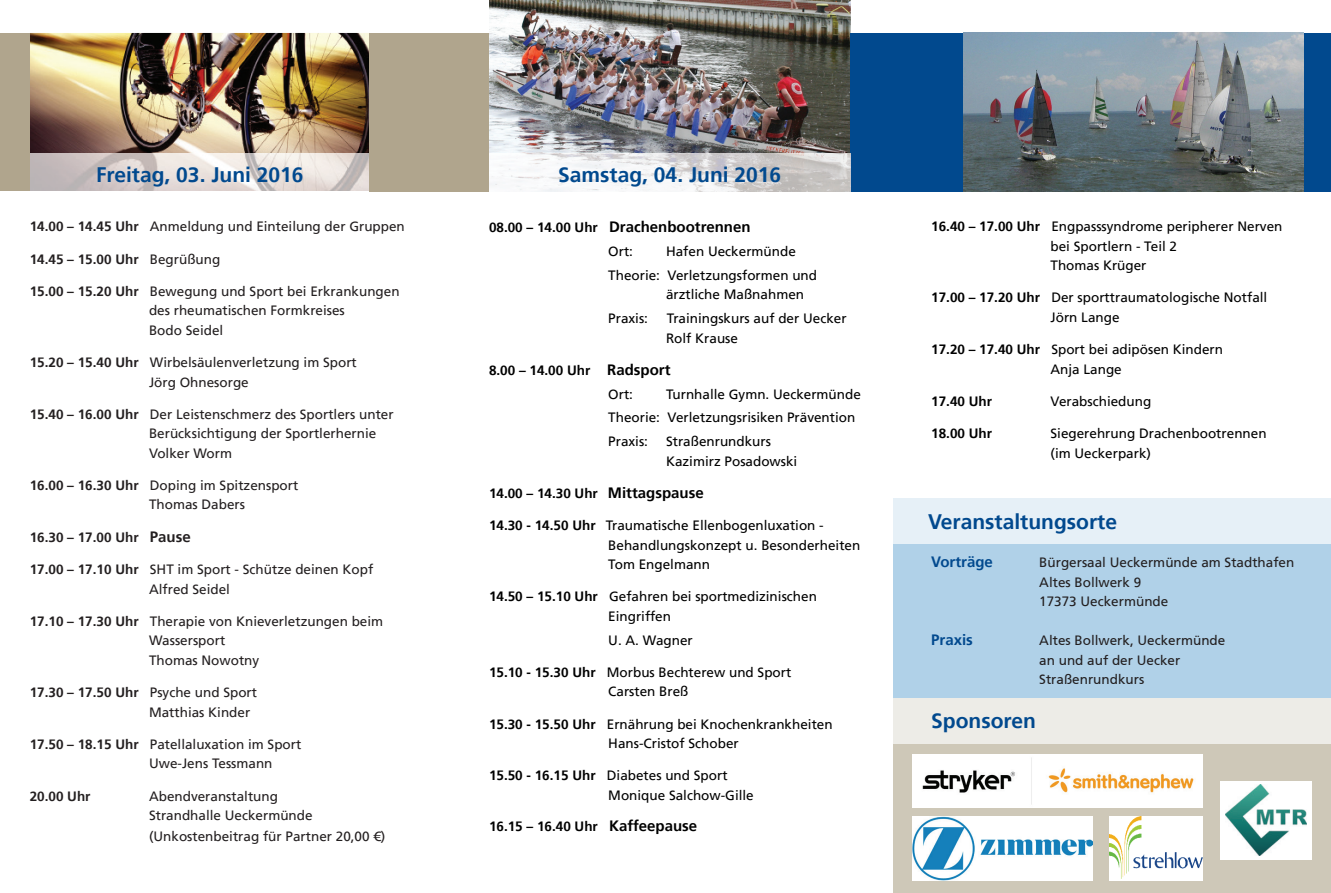
<style>
.page{position:relative;width:1331px;height:893px;background:#fff}
.page>*{position:absolute;margin:0;border:0;box-sizing:border-box;transform-origin:0 0}
.t1{font:700 21px "Frutiger 65";color:#01498e}
.t2{font:700 15px "Frutiger 65";color:#000}
.t3{font:700 15px "Frutiger 65";color:#01498e}
.t4{font:13.5px/19.5px "Frutiger LT";color:#000}
.t5{font:13.5px/19.5px "Frutiger LT";color:#231f20}
.t6{font:700 13.5px "Frutiger 65";color:#000}
.t7{font:700 13.5px "Frutiger 65";color:#231f20}
.t8{font:13.5px/19.5px "Frutiger 55 Roman";color:#231f20}
.s1{font-family:"Frutiger 65";font-weight:700}
.s2{font-family:"Frutiger LT";font-weight:400}
.s3{font-size:15px}
.s4{font-size:13.5px}
</style>
<div class="page">
<img style="left:489px;top:0;width:362px;height:154px">
<div style="left:850px;top:33px;width:481px;height:158px;background:#01498e"></div>
<img style="left:30px;top:33px;width:340px;height:120px">
<svg style="left:489px;top:154px;width:362px;height:37px"></svg>
<div style="left:893px;top:697px;width:438px;height:195px;background:#cec8b8"></div>
<div style="left:893px;top:499px;width:438px;height:199px;background:#b0d1e8"></div>
<svg style="left:30px;top:190px;width:340px;height:1px"></svg>
<img style="left:30px;top:153px;width:340px;height:37px">
<svg style="left:893px;top:498px;width:438px;height:1px"></svg>
<div style="left:893px;top:499px;width:438px;height:45px;background:#e6f0f7"></div>
<div style="left:0;top:33px;width:30px;height:157px;background:#b0a58d"></div>
<div style="left:370px;top:33px;width:119px;height:158px;background:#b0a58d"></div>
<img style="left:963px;top:33px;width:341px;height:158px">
<div style="left:893px;top:698px;width:438px;height:46px;background:#edece7"></div>
<img style="left:1110px;top:817px;width:93px;height:63px">
<img style="left:912px;top:755px;width:291px;height:52px">
<img style="left:912px;top:817px;width:180px;height:63px">
<div style="left:1220px;top:781px;width:92px;height:78px;background:#fff"></div>
<img style="left:1225px;top:784px;width:82px;height:72px">
<h1 class="t1" style="left:96px;top:162px;width:209px">Freitag, 03. Juni 2016</h1>
<p class="t5" style="left:30px;top:217px;width:377px"><span class="s1">14.00 – 14.45 Uhr</span> Anmeldung und Einteilung der Gruppen</p>
<p class="t7" style="left:30px;top:251px;width:192px">14.45 – 15.00 Uhr <span class="s2">Begrüßung</span></p>
<p class="t5" style="left:149px;top:281px;width:252px;text-indent:-119px"><span class="s1">15.00 – 15.20 Uhr</span> Bewegung und Sport bei Erkrankungen des rheumatischen Formkreises<br>Bodo Seidel</p>
<p class="t5" style="left:149px;top:353px;width:209px;text-indent:-119px"><span class="s1">15.20 – 15.40 Uhr</span> Wirbelsäulenverletzung im Sport<br>Jörg Ohnesorge</p>
<p class="t5" style="left:149px;top:404px;width:246px;text-indent:-119px"><span class="s1">15.40 – 16.00 Uhr</span> Der Leistenschmerz des Sportlers unter<br>Berücksichtigung der Sportlerhernie<br>Volker Worm</p>
<p class="t5" style="left:149px;top:476px;width:151px;text-indent:-119px"><span class="s1">16.00 – 16.30 Uhr</span> Doping im Spitzensport<br>Thomas Dabers</p>
<p class="t7" style="left:30px;top:529px;width:162px">16.30 – 17.00 Uhr <span class="s3">Pause</span></p>
<p class="t5" style="left:149px;top:560px;width:226px;text-indent:-119px"><span class="s1">17.00 – 17.10 Uhr</span> SHT im Sport - Schütze deinen Kopf<br>Alfred Seidel</p>
<p class="t5" style="left:149px;top:611px;width:236px;text-indent:-119px"><span class="s1">17.10 – 17.30 Uhr</span> Therapie von Knieverletzungen beim<br>Wassersport<br>Thomas Nowotny</p>
<p class="t7" style="left:30px;top:684px;width:229px">17.30 – 17.50 Uhr <span class="s2">Psyche und Sport</span></p>
<p class="t5" style="left:149px;top:702px;width:103px">Matthias Kinder</p>
<p class="t5" style="left:149px;top:734px;width:154px;text-indent:-119px"><span class="s1">17.50 – 18.15 Uhr</span> Patellaluxation im Sport<br>Uwe-Jens Tessmann</p>
<p class="t7" style="left:30px;top:788px;width:62px">20.00 Uhr</p>
<p class="t5" style="left:149px;top:786px;width:165px">Abendveranstaltung<br>Strandhalle Ueckermünde</p>
<p class="t5" style="left:149px;top:827px;width:238px">(Unkostenbeitrag für Partner 20,00 €)</p>
<h1 class="t1" style="left:558px;top:162px;width:224px">Samstag, 04. Juni 2016</h1>
<p class="t2" style="left:489px;top:218px;width:263px"><span class="s4">08.00 – 14.00 Uhr</span> Drachenbootrennen</p>
<p class="t4" style="left:608px;top:242px;width:26px">Ort:</p>
<p class="t4" style="left:608px;top:240px;width:210px;line-height:23.7px;text-indent:58px">Hafen Ueckermünde<br>Theorie: Verletzungsformen und</p>
<p class="t4" style="left:666px;top:285px;width:140px">ärztliche Maßnahmen</p>
<p class="t4" style="left:608px;top:309px;width:41px">Praxis:</p>
<p class="t4" style="left:666px;top:309px;width:182px">Trainingskurs auf der Uecker<br>Rolf Krause</p>
<p class="t6" style="left:489px;top:362px;width:183px">8.00 – 14.00 Uhr <span class="s3">Radsport</span></p>
<p class="t4" style="left:608px;top:384px;width:26px">Ort:</p>
<p class="t4" style="left:608px;top:382px;width:254px;line-height:23.7px;text-indent:58px">Turnhalle Gymn. Ueckermünde<br>Theorie: Verletzungsrisiken Prävention<br>Praxis:</p>
<p class="t4" style="left:666px;top:432px;width:133px">Straßenrundkurs<br>Kazimirz Posadowski</p>
<p class="t6" style="left:489px;top:485px;width:216px">14.00 – 14.30 Uhr <span class="s3">Mittagspause</span></p>
<p class="t4" style="left:608px;top:516px;width:254px;text-indent:-119px"><span class="s1">14.30 - 14.50 Uhr</span> Traumatische Ellenbogenluxation -<br>Behandlungskonzept u. Besonderheiten<br>Tom Engelmann</p>
<p class="t4" style="left:608px;top:587px;width:210px;text-indent:-119px"><span class="s1">14.50 – 15.10 Uhr</span> Gefahren bei sportmedizinischen<br>Eingriffen</p>
<p class="t4" style="left:608px;top:630px;width:86px">U. A. Wagner</p>
<p class="t4" style="left:608px;top:662px;width:185px;text-indent:-119px"><span class="s1">15.10 - 15.30 Uhr</span> Morbus Bechterew und Sport<br>Carsten Breß</p>
<p class="t4" style="left:608px;top:714px;width:226px;text-indent:-119px"><span class="s1">15.30 - 15.50 Uhr</span> Ernährung bei Knochenkrankheiten<br>Hans-Cristof Schober</p>
<p class="t4" style="left:608px;top:766px;width:147px;text-indent:-119px"><span class="s1">15.50 - 16.15 Uhr</span> Diabetes und Sport<br>Monique Salchow-Gille</p>
<p class="t6" style="left:489px;top:818px;width:210px">16.15 – 16.40 Uhr <span class="s3">Kaffeepause</span></p>
<p class="t4" style="left:1050px;top:217px;width:233px;text-indent:-119px"><span class="s1">16.40 – 17.00 Uhr</span> Engpasssyndrome peripherer Nerven bei Sportlern - Teil 2<br>Thomas Krüger</p>
<p class="t4" style="left:1050px;top:288px;width:218px;text-indent:-119px"><span class="s1">17.00 – 17.20 Uhr</span> Der sporttraumatologische Notfall<br>Jörn Lange</p>
<p class="t4" style="left:1050px;top:340px;width:174px;text-indent:-119px"><span class="s1">17.20 – 17.40 Uhr</span> Sport bei adipösen Kindern<br>Anja Lange</p>
<p class="t6" style="left:931px;top:393px;width:62px">17.40 Uhr</p>
<p class="t4" style="left:1050px;top:392px;width:102px">Verabschiedung</p>
<p class="t6" style="left:931px;top:426px;width:62px">18.00 Uhr</p>
<p class="t4" style="left:1050px;top:424px;width:218px">Siegerehrung Drachenbootrennen (im Ueckerpark)</p>
<h1 class="t1" style="left:928px;top:509px;width:191px">Veranstaltungsorte</h1>
<p class="t3" style="left:931px;top:553px;width:63px">Vorträge</p>
<p class="t5" style="left:1039px;top:553px;width:257px">Bürgersaal Ueckermünde am Stadthafen<br>Altes Bollwerk 9<br>17373 Ueckermünde</p>
<p class="t3" style="left:931px;top:631px;width:43px">Praxis</p>
<p class="t8" style="left:1039px;top:631px;width:188px">Altes Bollwerk, Ueckermünde an und auf der Uecker<br>Straßenrundkurs</p>
<h1 class="t1" style="left:931px;top:708px;width:106px">Sponsoren</h1>
</div>
